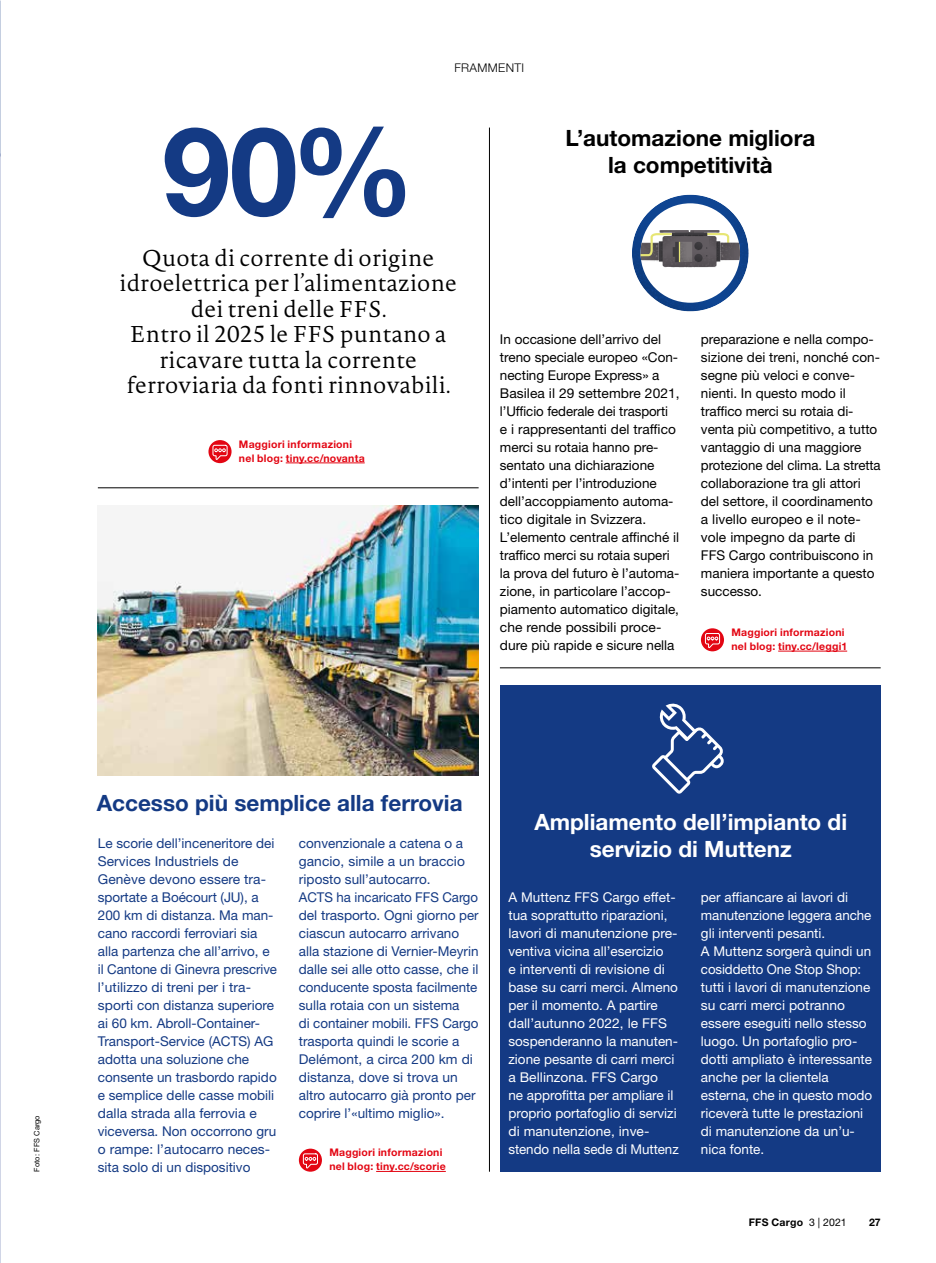
<style>
.page{position:relative;width:936px;height:1263px;background:#fff}
.page>*{position:absolute;margin:0;border:0;box-sizing:border-box;transform-origin:0 0}
.t1{font:700 123px "Helvetica Neue LT Std";color:#143a84}
.t2{font:300 22.5px/25.5px "Novel Pro";letter-spacing:.01em;color:#000;text-align:center}
.t3{font:700 22.5px/27px "Helvetica Neue LT Std";color:#fff;text-align:center}
.t4{font:700 22.5px/27px "Helvetica Neue LT Std";color:#000;text-align:center}
.t5{font:700 22.5px "Helvetica Neue LT Std";color:#143a84}
.t6{font:13.5px/18px "Helvetica Neue LT Std";color:#143a84}
.t7{font:13.5px/18px "Helvetica Neue LT Std";color:#000}
.t8{font:13.5px/18px "Helvetica Neue LT Std";color:#fff}
.t9{font:300 12px "Helvetica Neue LT Std";letter-spacing:.03em;color:#000}
.t10{font:700 10.5px/14.2px "Helvetica Neue LT Std";letter-spacing:.02em;color:#e30613}
.t11{font:700 10.5px "Helvetica Neue LT Std";letter-spacing:.02em;color:#000}
.t12{font:7.5px "Helvetica Neue LT Std";letter-spacing:.01em;color:#000}
.s1{font-weight:400}
</style>
<div class="page">
<hr style="left:489px;top:128px;width:1px;height:1044px;background:#000">
<div style="left:500px;top:686px;width:380px;height:486px;background:#143a84"></div>
<img style="left:98px;top:506px;width:380px;height:269px">
<hr style="left:98px;top:487px;width:380px;height:1px;background:#000">
<hr style="left:376px;top:1171px;width:70px;height:1px;background:#e30613">
<svg style="left:299px;top:1148px;width:23px;height:24px"></svg>
<svg style="left:302px;top:1153px;width:16px;height:17px"></svg>
<hr style="left:286px;top:463px;width:79px;height:1px;background:#e30613">
<svg style="left:208px;top:440px;width:23px;height:23px"></svg>
<svg style="left:212px;top:444px;width:16px;height:17px"></svg>
<hr style="left:500px;top:667px;width:380px;height:1px;background:#000">
<hr style="left:778px;top:651px;width:69px;height:1px;background:#e30613">
<svg style="left:701px;top:628px;width:23px;height:23px"></svg>
<svg style="left:704px;top:633px;width:16px;height:16px"></svg>
<img style="left:632px;top:195px;width:116px;height:116px">
<svg style="left:640px;top:203px;width:100px;height:100px"></svg>
<svg style="left:652px;top:704px;width:71px;height:90px"></svg>
<h1 class="t1" style="left:162px;top:95px;width:254px">90%</h1>
<p class="t9" style="left:454px;top:61px;width:71px">FRAMMENTI</p>
<h2 class="t4" style="left:565px;top:124px;width:251px">L’automazione migliora la competitività</h2>
<h2 class="t2" style="left:142px;top:244px;width:293px">Quota di corrente di origine</h2>
<h2 class="t2" style="left:119px;top:270px;width:339px">idroelettrica per l’alimentazione dei treni delle FFS.<br>Entro il 2025 le FFS puntano a ricavare tutta la corrente ferroviaria da fonti rinnovabili.</h2>
<p class="t10" style="left:239px;top:436px;width:127px">Maggiori informazioni nel blog: tiny.cc/novanta</p>
<p class="t7" style="left:500px;top:330px;width:181px">In occasione dell’arrivo del treno speciale europeo «Con&shy;necting Europe Express» a<br>Basilea il 29 settembre 2021, l’Ufficio federale dei trasporti<br>e i rappresentanti del traffico merci su rotaia hanno pre&shy;sentato una dichiarazione d’intenti per l’introduzione dell’accoppiamento automa&shy;tico digitale in Svizzera.<br>L’elemento centrale affinché il traffico merci su rotaia superi la prova del futuro è l’automa&shy;zione, in particolare l’accop&shy;piamento automatico digitale, che rende possibili proce&shy;dure più rapide e sicure nella</p>
<p class="t7" style="left:701px;top:330px;width:181px">preparazione e nella compo&shy;sizione dei treni, nonché con&shy;segne più veloci e conve&shy;nienti. In questo modo il traffico merci su rotaia di&shy;venta più competitivo, a tutto vantaggio di una maggiore protezione del clima. La stretta collaborazione tra gli attori del settore, il coordinamento a livello europeo e il note&shy;vole impegno da parte di<br>FFS Cargo contribuiscono in maniera importante a questo successo.</p>
<p class="t10" style="left:731px;top:625px;width:117px">Maggiori informazioni nel blog: tiny.cc/leggi1</p>
<p class="t12" style="left:32px;top:1172px;width:58px;rotate:-90deg">Foto: FFS Cargo</p>
<h2 class="t5" style="left:97px;top:789px;width:367px">Accesso più semplice alla ferrovia</h2>
<p class="t6" style="left:98px;top:834px;width:181px">Le scorie dell’inceneritore dei<br>Services Industriels de<br>Genève devono essere tra&shy;sportate a Boécourt (JU), a<br>200 km di distanza. Ma man&shy;cano raccordi ferroviari sia alla partenza che all’arrivo, e il Cantone di Ginevra prescrive l’utilizzo di treni per i tra&shy;sporti con distanza superiore ai 60 km. Abroll-Container-<br>Transport-Service (ACTS) AG adotta una soluzione che consente un trasbordo rapido e semplice delle casse mobili dalla strada alla ferrovia e viceversa. Non occorrono gru o rampe: l’autocarro neces&shy;sita solo di un dispositivo</p>
<p class="t6" style="left:299px;top:834px;width:181px">convenzionale a catena o a gancio, simile a un braccio riposto sull’autocarro.<br>ACTS ha incaricato FFS Cargo del trasporto. Ogni giorno per ciascun autocarro arrivano alla stazione di Vernier-Meyrin dalle sei alle otto casse, che il conducente sposta facilmente sulla rotaia con un sistema<br>di container mobili. FFS Cargo trasporta quindi le scorie a<br>Delémont, a circa 200 km di distanza, dove si trova un altro autocarro già pronto per coprire l’«ultimo miglio».</p>
<p class="t10" style="left:329px;top:1145px;width:118px">Maggiori informazioni nel blog: tiny.cc/scorie</p>
<h2 class="t3" style="left:534px;top:808px;width:314px">Ampliamento dell’impianto di servizio di Muttenz</h2>
<p class="t8" style="left:508px;top:888px;width:172px">A Muttenz FFS Cargo effet&shy;tua soprattutto riparazioni, lavori di manutenzione pre&shy;ventiva vicina all’esercizio<br>e interventi di revisione di base su carri merci. Almeno per il momento. A partire dall’autunno 2022, le FFS sospenderanno la manuten&shy;zione pesante di carri merci a Bellinzona. FFS Cargo<br>ne approfitta per ampliare il proprio portafoglio di servizi di manutenzione, inve&shy;stendo nella sede di Muttenz</p>
<p class="t8" style="left:701px;top:888px;width:173px">per affiancare ai lavori di manutenzione leggera anche gli interventi pesanti.<br>A Muttenz sorgerà quindi un cosiddetto One Stop Shop: tutti i lavori di manutenzione su carri merci potranno essere eseguiti nello stesso luogo. Un portafoglio pro&shy;dotti ampliato è interessante anche per la clientela esterna, che in questo modo riceverà tutte le prestazioni di manutenzione da un’u&shy;nica fonte.</p>
<p class="t11" style="left:748px;top:1215px;width:99px">FFS Cargo <span class="s1">3 | 2021</span></p>
<p class="t11" style="left:869px;top:1215px;width:13px">27</p>
</div>
